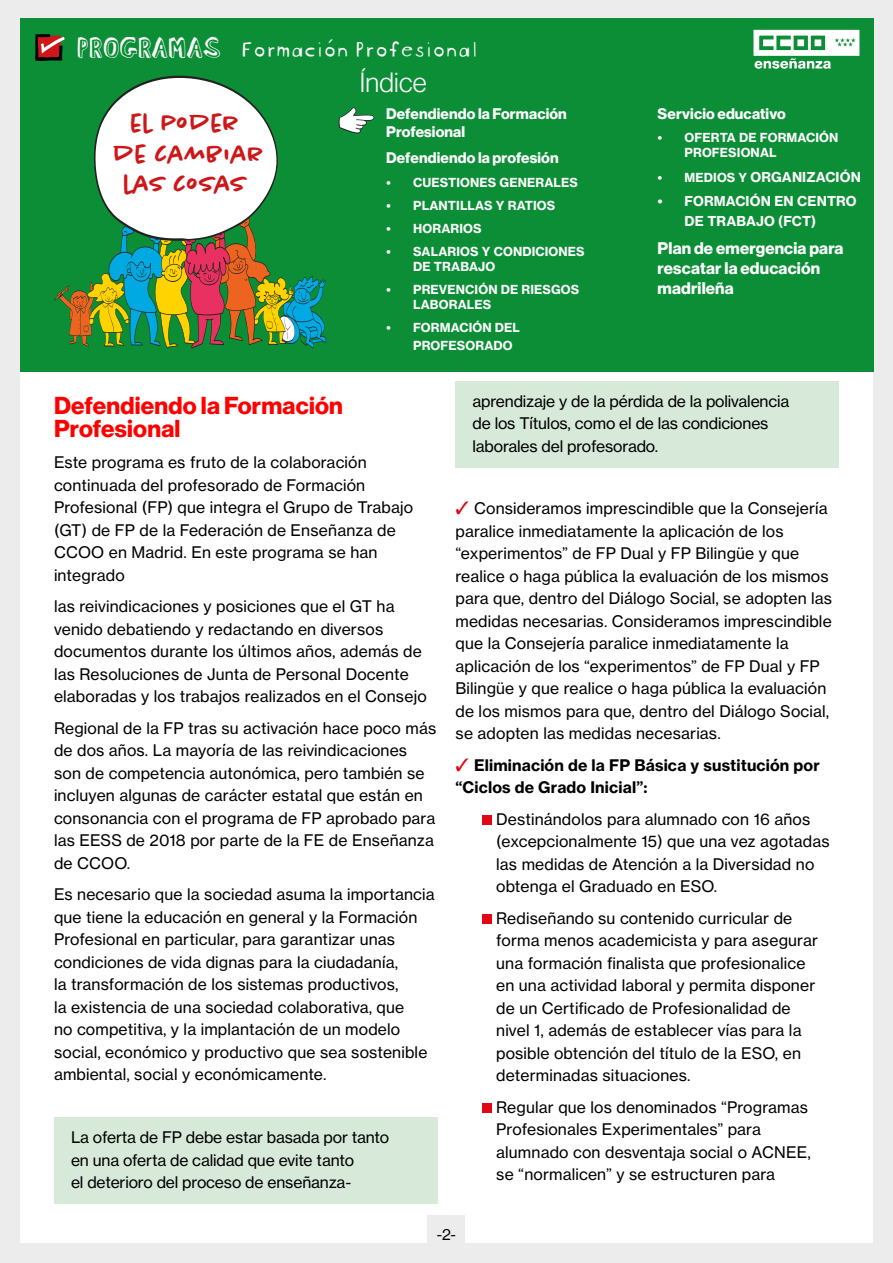
<style>
.page{position:relative;width:893px;height:1263px;background:#fff}
.page>*{position:absolute;margin:0;border:0;box-sizing:border-box;transform-origin:0 0}
.t1{font:27.6px "Blockhead Dark Side";color:#fff}
.t2{font:300 27.3px "Volta Modern Display 45";letter-spacing:.01em;color:#fff}
.t3{font:500 25.5px/30.6px "Chantal";color:#cd1719;text-align:center}
.t4{font:700 24px/22.5px "Volta Modern Display 75";letter-spacing:.01em;color:#f00}
.t5{font:22.5px "Blockhead Unplugged";color:#fff}
.t6{font:700 16.5px/19.8px "Volta Modern Display 75";letter-spacing:.01em;color:#fff}
.t7{font:15.75px/22.5px "Volta Modern Text 55 Roman";letter-spacing:.01em;color:#000}
.t8{font:15.75px/22.5px "Volta Modern Text 55 Roman";letter-spacing:-.01em;color:#000}
.t9{font:700 15.75px/22.5px "Volta Modern Text 75";letter-spacing:.01em;color:#000}
.t10{font:15.75px "Volta Modern Display 55 Roman";color:#000}
.t11{font:700 15px/18px "Volta Modern Display 75";letter-spacing:.01em;color:#fff}
.t12{font:700 13.5px/19.8px "Volta Modern Text 75";letter-spacing:.01em;color:#fff}
.t13{font:700 12.3px/14.7px "Volta Modern Text 75";letter-spacing:.01em;color:#fff}
.s1{font-size:12.3px}
.s2{color:#e30613}
</style>
<div class="page">
<div style="left:0;top:0;width:20px;height:1263px;background:#ececec"></div>
<div style="left:873px;top:0;width:20px;height:1263px;background:#ececec"></div>
<div style="left:4px;top:1243px;width:889px;height:20px;background:#ececec"></div>
<div style="left:4px;top:0;width:889px;height:19px;background:#ececec"></div>
<div style="left:428px;top:1215px;width:37px;height:38px;background:#ececec"></div>
<div style="left:20px;top:18px;width:853px;height:58px;background:#0b8e36"></div>
<svg style="left:35px;top:34px;width:30px;height:27px"></svg>
<svg style="left:753px;top:30px;width:106px;height:39px"></svg>
<div style="left:20px;top:76px;width:853px;height:296px;background:#0b8e36"></div>
<div style="left:54px;top:1117px;width:383px;height:87px;background:#d7ead9"></div>
<div style="left:455px;top:381px;width:384px;height:87px;background:#d7ead9"></div>
<div style="left:482px;top:815px;width:10px;height:9px;background:#e30613"></div>
<div style="left:482px;top:914px;width:10px;height:9px;background:#e30613"></div>
<div style="left:482px;top:1103px;width:10px;height:9px;background:#e30613"></div>
<svg style="left:54px;top:75px;width:273px;height:274px"></svg>
<svg style="left:339px;top:107px;width:35px;height:26px"></svg>
<h1 class="t1" style="left:77px;top:24px;width:146px">PROGRAMAS</h1>
<h3 class="t5" style="left:239px;top:31px;width:240px">Formación Profesional</h3>
<h2 class="t2" style="left:360px;top:67px;width:69px">Índice</h2>
<h3 class="t3" style="left:114px;top:108px;width:152px">EL PODER<br>DE CAMBIAR<br>LAS COSAS</h3>
<p class="t11" style="left:386px;top:105px;width:182px">Defendiendo la Formación<br>Profesional</p>
<p class="t11" style="left:386px;top:149px;width:174px">Defendiendo la profesión</p>
<p class="t13" style="left:386px;top:175px;width:193px">• CUESTIONES GENERALES</p>
<p class="t13" style="left:386px;top:198px;width:171px">• PLANTILLAS Y RATIOS</p>
<p class="t13" style="left:386px;top:221px;width:97px">• HORARIOS</p>
<p class="t13" style="left:413px;top:244px;width:173px;text-indent:-27px">• SALARIOS Y CONDICIONES<br>DE TRABAJO</p>
<p class="t13" style="left:413px;top:282px;width:168px;text-indent:-27px">• PREVENCIÓN DE RIESGOS<br>LABORALES</p>
<p class="t13" style="left:413px;top:319px;width:108px;line-height:18px;text-indent:-27px">• FORMACIÓN DEL<br>PROFESORADO</p>
<p class="t11" style="left:658px;top:105px;width:130px">Servicio educativo</p>
<p class="t13" style="left:685px;top:130px;width:155px;text-indent:-27px">• OFERTA DE FORMACIÓN<br>PROFESIONAL</p>
<p class="t12" style="left:658px;top:167px;width:205px"><span class="s1">• MEDIOS Y</span> ORGANIZACIÓN</p>
<p class="t12" style="left:685px;top:191px;width:174px;text-indent:-27px">• FORMACIÓN EN CENTRO<br>DE TRABAJO (FCT)</p>
<p class="t6" style="left:658px;top:239px;width:187px">Plan de emergencia para rescatar la educación madrileña</p>
<h3 class="t4" style="left:54px;top:395px;width:290px">Defendiendo la Formación<br>Profesional</h3>
<p class="t7" style="left:54px;top:451px;width:361px">Este programa es fruto de la colaboración continuada del profesorado de Formación Profesional (FP) que integra el Grupo de Trabajo (GT) de FP de la Federación de Enseñanza de CCOO en Madrid. En este programa se han integrado</p>
<p class="t7" style="left:54px;top:595px;width:374px">las reivindicaciones y posiciones que el GT ha venido debatiendo y redactando en diversos documentos durante los últimos años, además de las Resoluciones de Junta de Personal Docente elaboradas y los trabajos realizados en el Consejo</p>
<p class="t7" style="left:54px;top:717px;width:384px">Regional de la FP tras su activación hace poco más de dos años. La mayoría de las reivindicaciones son de competencia autonómica, pero también se incluyen algunas de carácter estatal que están en consonancia con el programa de FP aprobado para las EESS de 2018 por parte de la FE de Enseñanza de CCOO.</p>
<p class="t7" style="left:54px;top:883px;width:382px">Es necesario que la sociedad asuma la importancia que tiene la educación en general y la Formación Profesional en particular, para garantizar unas condiciones de vida dignas para la ciudadanía,<br>la transformación de los sistemas productivos,<br>la existencia de una sociedad colaborativa, que<br>no competitiva, y la implantación de un modelo social, económico y productivo que sea sostenible ambiental, social y económicamente.</p>
<p class="t8" style="left:71px;top:1126px;width:320px">La oferta de FP debe estar basada por tanto en una oferta de calidad que evite tanto<br>el deterioro del proceso de enseñanza-</p>
<p class="t8" style="left:472px;top:390px;width:318px">aprendizaje y de la pérdida de la polivalencia de los Títulos, como el de las condiciones laborales del profesorado.</p>
<p class="t7" style="left:455px;top:497px;width:378px"><span class="s2">✓</span> Consideramos imprescindible que la Consejería paralice inmediatamente la aplicación de los “experimentos” de FP Dual y FP Bilingüe y que realice o haga pública la evaluación de los mismos para que, dentro del Diálogo Social, se adopten las medidas necesarias. Consideramos imprescindible que la Consejería paralice inmediatamente la aplicación de los “experimentos” de FP Dual y FP Bilingüe y que realice o haga pública la evaluación de los mismos para que, dentro del Diálogo Social, se adopten las medidas necesarias.</p>
<p class="t9" style="left:455px;top:753px;width:366px"><span class="s2">✓</span> Eliminación de la FP Básica y sustitución por “Ciclos de Grado Inicial”:</p>
<p class="t7" style="left:496px;top:807px;width:335px">Destinándolos para alumnado con 16 años (excepcionalmente 15) que una vez agotadas las medidas de Atención a la Diversidad no obtenga el Graduado en ESO.</p>
<p class="t7" style="left:496px;top:906px;width:323px">Rediseñando su contenido curricular de forma menos academicista y para asegurar una formación finalista que profesionalice en una actividad laboral y permita disponer de un Certificado de Profesionalidad de nivel 1, además de establecer vías para la posible obtención del título de la ESO, en determinadas situaciones.</p>
<p class="t7" style="left:496px;top:1095px;width:316px">Regular que los denominados “Programas Profesionales Experimentales” para alumnado con desventaja social o ACNEE, se “normalicen” y se estructuren para</p>
<p class="t10" style="left:437px;top:1225px;width:21px">-2-</p>
</div>
